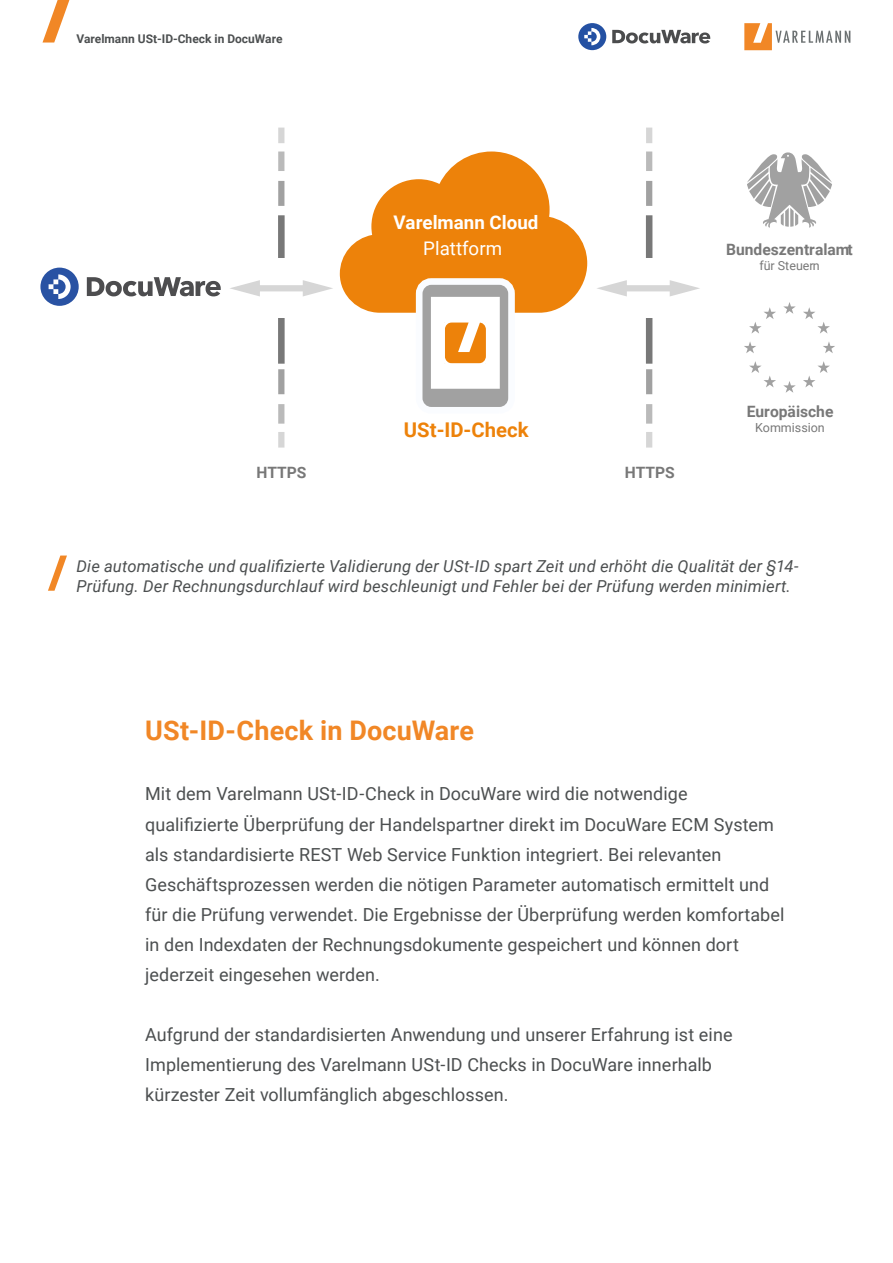
<style>
.page{position:relative;width:893px;height:1263px;background:#fff}
.page>*{position:absolute;margin:0;border:0;box-sizing:border-box;transform-origin:0 0}
.t1{font:700 27px "Roboto";letter-spacing:.005em;color:#f18726}
.t2{font:700 20.25px "Roboto";color:#ed820a}
.t3{font:700 18.75px "Roboto";color:#fff}
.t4{font:18.75px "Roboto";color:#fff}
.t5{font:18px/30px "Roboto";letter-spacing:.005em;color:#4c4f50}
.t6{font:italic 16.5px/19.8px "Roboto";letter-spacing:.01em;color:#4c4f50}
.t7{font:700 15.6px "Roboto";color:#787878}
.t8{font:12.45px "Roboto";color:#787878}
.t9{font:700 12px "Roboto";color:#4c4f50}
</style>
<div class="page">
<div style="left:646px;top:369px;width:6px;height:25px;background:#a1a1a1"></div>
<div style="left:646px;top:404px;width:6px;height:20px;background:#bababa"></div>
<div style="left:646px;top:432px;width:6px;height:16px;background:#d6d6d6"></div>
<div style="left:646px;top:181px;width:6px;height:25px;background:#a1a1a1"></div>
<div style="left:646px;top:151px;width:6px;height:20px;background:#bababa"></div>
<div style="left:646px;top:128px;width:6px;height:15px;background:#d6d6d6"></div>
<div style="left:646px;top:215px;width:6px;height:149px;background:#787878"></div>
<div style="left:278px;top:369px;width:6px;height:25px;background:#a1a1a1"></div>
<div style="left:278px;top:404px;width:6px;height:20px;background:#bababa"></div>
<div style="left:278px;top:432px;width:6px;height:16px;background:#d6d6d6"></div>
<div style="left:278px;top:181px;width:6px;height:25px;background:#a1a1a1"></div>
<div style="left:278px;top:151px;width:6px;height:20px;background:#bababa"></div>
<div style="left:278px;top:128px;width:6px;height:15px;background:#d6d6d6"></div>
<div style="left:278px;top:215px;width:7px;height:149px;background:#787878"></div>
<svg style="left:339px;top:151px;width:249px;height:162px;fill:#ed820a"></svg>
<div style="left:416px;top:278px;width:99px;height:136px;border:13px solid #fafcff;border-radius:9px"></div>
<div style="left:422px;top:285px;width:86px;height:122px;background:#a1a1a1;border-radius:9px"></div>
<svg style="left:431px;top:297px;width:69px;height:92px;background:#fae5cc"></svg>
<div style="left:224px;top:258px;width:113px;height:59px;background:#fff"></div>
<div style="left:592px;top:258px;width:114px;height:59px;background:#fff"></div>
<svg style="left:747px;top:152px;width:85px;height:76px"></svg>
<div style="left:624px;top:285px;width:49px;height:6px;background:#d6d6d6"></div>
<svg style="left:670px;top:280px;width:30px;height:16px"></svg>
<svg style="left:597px;top:280px;width:30px;height:16px"></svg>
<div style="left:257px;top:285px;width:49px;height:6px;background:#d6d6d6"></div>
<svg style="left:303px;top:280px;width:30px;height:16px"></svg>
<svg style="left:230px;top:280px;width:30px;height:16px"></svg>
<svg style="left:783px;top:302px;width:13px;height:12px"></svg>
<svg style="left:783px;top:381px;width:13px;height:12px"></svg>
<svg style="left:744px;top:342px;width:12px;height:11px"></svg>
<svg style="left:749px;top:307px;width:27px;height:27px"></svg>
<svg style="left:749px;top:361px;width:27px;height:26px"></svg>
<svg style="left:823px;top:342px;width:12px;height:11px"></svg>
<svg style="left:803px;top:307px;width:27px;height:27px"></svg>
<svg style="left:803px;top:361px;width:27px;height:26px"></svg>
<svg style="left:40px;top:268px;width:39px;height:38px"></svg>
<svg style="left:87px;top:277px;width:134px;height:19px"></svg>
<svg style="left:43px;top:0;width:26px;height:43px"></svg>
<svg style="left:578px;top:23px;width:28px;height:27px"></svg>
<svg style="left:612px;top:30px;width:98px;height:13px"></svg>
<svg style="left:744px;top:23px;width:106px;height:27px"></svg>
<svg style="left:48px;top:555px;width:19px;height:36px"></svg>
<p class="t9" style="left:77px;top:30px;width:207px">Varelmann USt-ID-Check in DocuWare</p>
<p class="t3" style="left:393px;top:210px;width:146px">Varelmann Cloud</p>
<p class="t4" style="left:423px;top:235px;width:81px">Plattform</p>
<p class="t7" style="left:726px;top:239px;width:128px">Bundeszentralamt</p>
<p class="t8" style="left:759px;top:257px;width:62px">für Steuern</p>
<p class="t2" style="left:404px;top:415px;width:126px">USt-ID-Check</p>
<p class="t7" style="left:256px;top:462px;width:52px">HTTPS</p>
<p class="t7" style="left:625px;top:462px;width:52px">HTTPS</p>
<p class="t7" style="left:747px;top:401px;width:88px">Europäische</p>
<p class="t8" style="left:755px;top:419px;width:71px">Kommission</p>
<p class="t6" style="left:77px;top:555px;width:724px">Die automatische und qualifizierte Validierung der USt-ID spart Zeit und erhöht die Qualität der §14-<br>Prüfung. Der Rechnungsdurchlauf wird beschleunigt und Fehler bei der Prüfung werden minimiert.</p>
<h1 class="t1" style="left:145px;top:712px;width:330px">USt-ID-Check in DocuWare</h1>
<p class="t5" style="left:145px;top:778px;width:641px">Mit dem Varelmann USt-ID-Check in DocuWare wird die notwendige qualifizierte Überprüfung der Handelspartner direkt im DocuWare ECM System als standardisierte REST Web Service Funktion integriert. Bei relevanten Geschäftsprozessen werden die nötigen Parameter automatisch ermittelt und für die Prüfung verwendet. Die Ergebnisse der Überprüfung werden komfortabel in den Indexdaten der Rechnungsdokumente gespeichert und können dort jederzeit eingesehen werden.</p>
<p class="t5" style="left:145px;top:1018px;width:589px">Aufgrund der standardisierten Anwendung und unserer Erfahrung ist eine<br>Implementierung des Varelmann USt-ID Checks in DocuWare innerhalb kürzester Zeit vollumfänglich abgeschlossen.</p>
</div>
